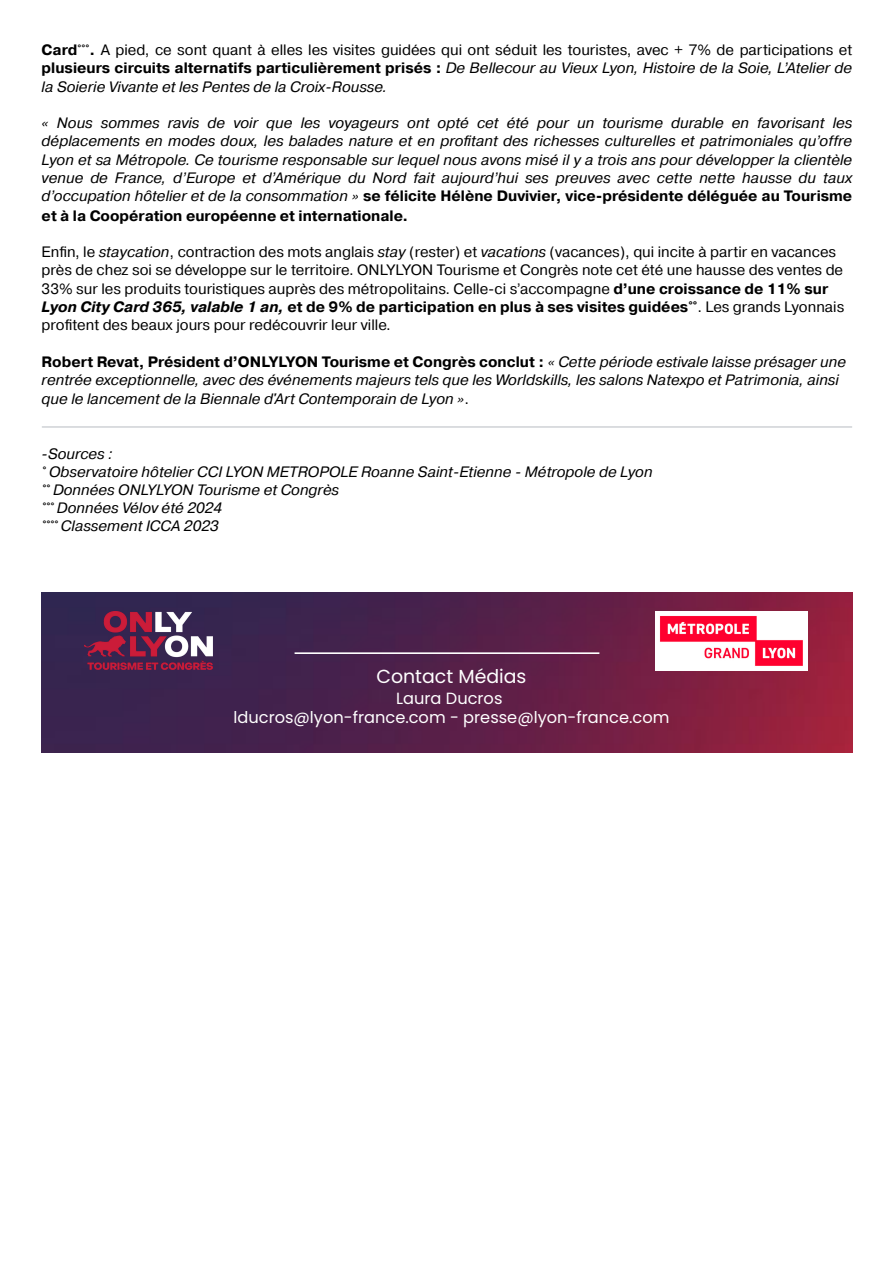
<style>
.page{position:relative;width:894px;height:1263px;background:#fff}
.page>*{position:absolute;margin:0;border:0;box-sizing:border-box;transform-origin:0 0}
.t1{font:18.9px "Poppins";color:#fff}
.t2{font:16.2px "Poppins";color:#fff}
.t3{font:italic 15px/18.5px "Pragmatica";color:#000;text-align:justify}
.t4{font:15px/18.3px "Pragmatica";color:#000}
.s1{font-weight:700;font-style:normal}
.s2{font-style:normal}
.s3{font-style:italic}
.s4{font-weight:700}
.s5{font-weight:700;font-style:italic}
</style>
<div class="page">
<hr style="left:42px;top:426px;width:809px;height:2px;background:#bfc3c8">
<img style="left:42px;top:592px;width:810px;height:161px">
<hr style="left:294px;top:652px;width:305px;height:2px;background:#fff">
<img style="left:84px;top:611px;width:128px;height:59px">
<img style="left:655px;top:611px;width:152px;height:60px">
<p class="t3" style="left:42px;top:41px;width:811px"><span class="s1">Card</span><span class="s2">°°°</span><span class="s1">.</span> <span class="s2">A pied, ce sont quant à elles les visites guidées qui ont séduit les touristes, avec + 7% de participations et </span><span class="s1">plusieurs circuits alternatifs particulièrement prisés :</span> De Bellecour au Vieux Lyon, Histoire de la Soie, L’Atelier de la Soierie Vivante et les Pentes de la Croix-Rousse.</p>
<p class="t3" style="left:42px;top:114px;width:812px">« Nous sommes ravis de voir que les voyageurs ont opté cet été pour un tourisme durable en favorisant les déplacements en modes doux, les balades nature et en profitant des richesses culturelles et patrimoniales qu’offre Lyon et sa Métropole. Ce tourisme responsable sur lequel nous avons misé il y a trois ans pour développer la clientèle venue de France, d’Europe et d’Amérique du Nord fait aujourd’hui ses preuves avec cette nette hausse du taux d’occupation hôtelier et de la consommation » <span class="s1">se félicite Hélène Duvivier, vice-présidente déléguée au Tourisme et à la Coopération européenne et internationale.</span></p>
<p class="t4" style="left:42px;top:243px;width:803px">Enfi n, le <span class="s3">staycation</span>, contraction des mots anglais <span class="s3">stay</span> (rester) et <span class="s3">vacations</span> (vacances), qui incite à partir en vacances près de chez soi se développe sur le territoire. ONLYLYON Tourisme et Congrès note cet été une hausse des ventes de 33% sur les produits touristiques auprès des métropolitains. Celle-ci s’accompagne <span class="s4">d’une croissance de 11% sur </span><span class="s5">Lyon City Card 365, valable 1 an,</span> <span class="s4">et de 9% de participation en plus à ses visites guidées°°</span>. Les grands Lyonnais profitent des beaux jours pour redécouvrir leur ville.</p>
<p class="t3" style="left:42px;top:353px;width:805px;text-align:left"><span class="s1">Robert Revat, Président d’ONLYLYON Tourisme et Congrès conclut :</span> « Cette période estivale laisse présager une rentrée exceptionnelle, avec des événements majeurs tels que les Worldskills, les salons Natexpo et Patrimonia, ainsi que le lancement de la Biennale d'Art Contemporain de Lyon »<span class="s2">.</span></p>
<p class="t3" style="left:42px;top:445px;width:612px;line-height:18px;text-align:left">-Sources :<br>° Observatoire hôtelier CCI LYON METROPOLE Roanne Saint-Etienne - Métropole de Lyon °° Données ONLYLYON Tourisme et Congrès<br>°°° Données Vélov été 2024<br>°°°° Classement ICCA 2023</p>
<p class="t1" style="left:376px;top:663px;width:151px">Contact Médias</p>
<p class="t2" style="left:396px;top:687px;width:108px">Laura Ducros</p>
<p class="t2" style="left:233px;top:706px;width:437px">lducros@lyon-france.com - presse@lyon-france.com</p>
</div>
